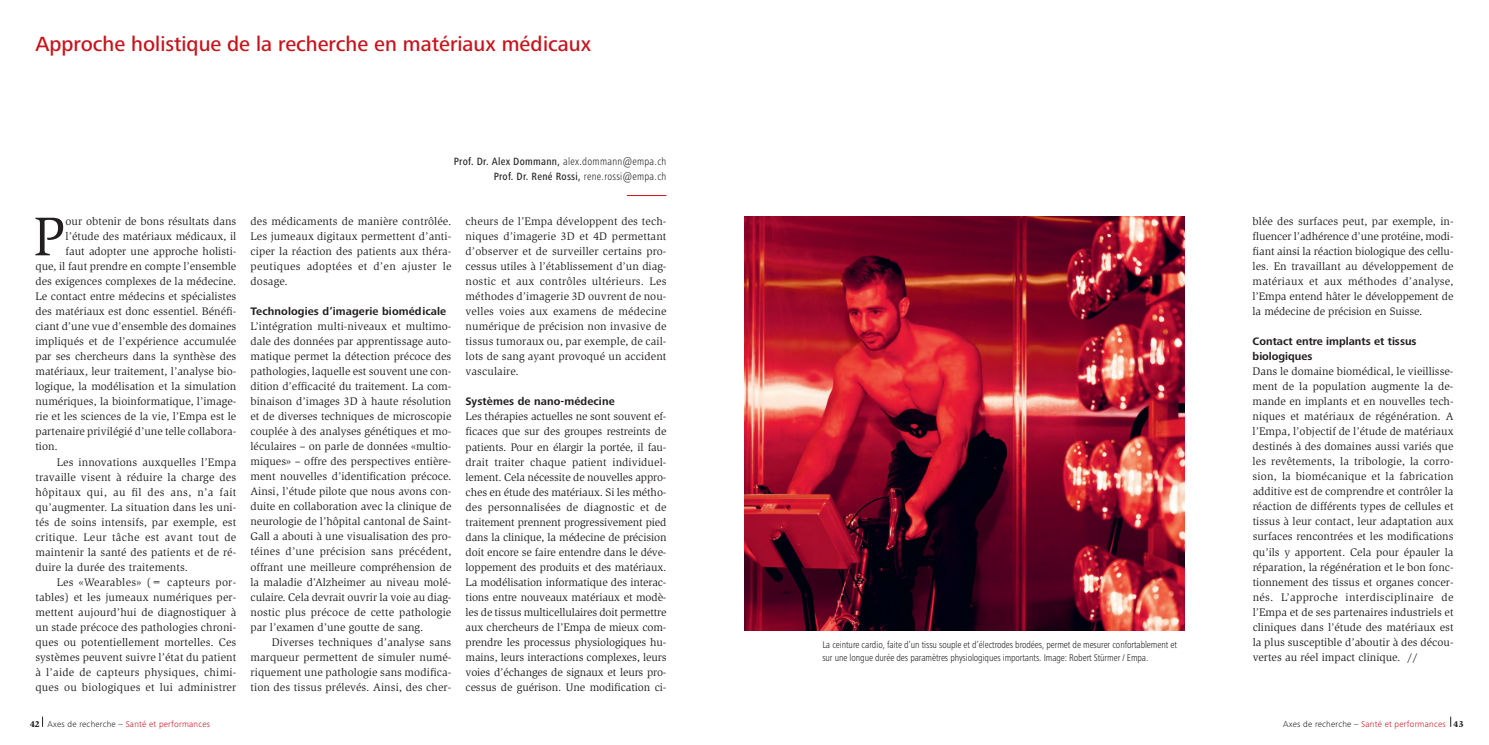
<style>
.page{position:relative;width:1489px;height:745px;background:#fff}
.page>*{position:absolute;margin:0;border:0;box-sizing:border-box;transform-origin:0 0}
.t1{font:56px "Slimbach Std";color:#231f20}
.t2{font:500 21.25px "Frutiger Next Pro";color:#c8131b}
.t3{font:11.25px/15px "Slimbach Std";color:#231f20;text-align:justify}
.t4{font:700 11.25px/15px "Frutiger Next Pro";letter-spacing:.01em;color:#231f20}
.t5{font:11.25px "Slimbach Std";letter-spacing:.02em;color:#231f20}
.t6{font:11.25px "Slimbach Std";letter-spacing:.025em;color:#231f20}
.t7{font:11.25px "Slimbach Std";letter-spacing:.03em;color:#231f20}
.t8{font:500 condensed 10.88px/15px "Frutiger Next Pro";letter-spacing:.025em;color:#231f20;text-align:right}
.t9{font:300 condensed 10px/12.5px "Frutiger Next Pro";letter-spacing:-.01em;color:#231f20}
.t10{font:300 8.75px "Frutiger Next Pro";letter-spacing:.025em;color:#c8131b}
.s1{font-family:"Slimbach Std";font-weight:900;color:#231f20}
.s2{color:#231f20}
.s3{font-weight:300}
</style>
<div class="page">
<hr style="left:627px;top:195px;width:39px;height:1px;background:#c8131b">
<img style="left:744px;top:216px;width:440px;height:414px">
<h2 class="t2" style="left:35px;top:32px;width:557px">Approche holistique de la recherche en matériaux médicaux</h2>
<h1 class="t1" style="left:33px;top:204px;width:34px">P</h1>
<p class="t3" style="left:66px;top:214px;width:172px">our obtenir de bons résultats dans</p>
<p class="t3" style="left:66px;top:229px;width:172px">l’étude des matériaux médicaux, il</p>
<p class="t3" style="left:66px;top:244px;width:172px">faut adopter une approche holisti-</p>
<p class="t3" style="left:35px;top:259px;width:202px">que, il faut prendre en compte l’ensemble</p>
<p class="t3" style="left:35px;top:274px;width:202px">des exigences complexes de la médecine.</p>
<p class="t3" style="left:35px;top:289px;width:202px">Le contact entre médecins et spécialistes</p>
<p class="t3" style="left:35px;top:304px;width:202px">des matériaux est donc essentiel. Bénéfi-</p>
<p class="t3" style="left:35px;top:319px;width:202px">ciant d’une vue d’ensemble des domaines</p>
<p class="t3" style="left:35px;top:334px;width:202px">impliqués et de l’expérience accumulée</p>
<p class="t3" style="left:35px;top:349px;width:202px">par ses chercheurs dans la synthèse des</p>
<p class="t3" style="left:35px;top:364px;width:202px">matériaux, leur traitement, l’analyse bio-</p>
<p class="t3" style="left:35px;top:379px;width:202px">logique, la modélisation et la simulation</p>
<p class="t3" style="left:35px;top:394px;width:202px">numériques, la bioinformatique, l’image-</p>
<p class="t3" style="left:35px;top:409px;width:202px">rie et les sciences de la vie, l’Empa est le</p>
<p class="t3" style="left:35px;top:424px;width:202px">partenaire privilégié d’une telle collabora-</p>
<p class="t3" style="left:35px;top:439px;width:24px">tion.</p>
<p class="t3" style="left:57px;top:454px;width:181px">Les innovations auxquelles l’Empa</p>
<p class="t3" style="left:35px;top:469px;width:202px">travaille visent à réduire la charge des</p>
<p class="t7" style="left:35px;top:485px;width:202px">hôpitaux qui, au fil des ans, n’a fait</p>
<p class="t3" style="left:35px;top:499px;width:202px">qu’augmenter. La situation dans les uni-</p>
<p class="t3" style="left:35px;top:514px;width:202px">tés de soins intensifs, par exemple, est</p>
<p class="t6" style="left:35px;top:530px;width:202px">critique. Leur tâche est avant tout de</p>
<p class="t3" style="left:35px;top:544px;width:202px">maintenir la santé des patients et de ré-</p>
<p class="t3" style="left:35px;top:559px;width:154px">duire la durée des traitements.</p>
<p class="t5" style="left:57px;top:575px;width:181px">Les «Wearables» (= capteurs por-</p>
<p class="t3" style="left:35px;top:589px;width:202px">tables) et les jumeaux numériques per-</p>
<p class="t3" style="left:35px;top:604px;width:202px">mettent aujourd’hui de diagnostiquer à</p>
<p class="t3" style="left:35px;top:619px;width:202px">un stade précoce des pathologies chroni-</p>
<p class="t3" style="left:35px;top:634px;width:202px">ques ou potentiellement mortelles. Ces</p>
<p class="t3" style="left:35px;top:649px;width:202px">systèmes peuvent suivre l’état du patient</p>
<p class="t5" style="left:35px;top:665px;width:202px">à l’aide de capteurs physiques, chimi-</p>
<p class="t5" style="left:35px;top:680px;width:202px">ques ou biologiques et lui administrer</p>
<p class="t10" style="left:30px;top:718px;width:181px"><span class="s1">42</span> <span class="s2">Axes de recherche –</span> Santé et performances</p>
<p class="t8" style="left:454px;top:154px;width:214px">Prof. Dr. Alex Dommann, <span class="s3">alex.dommann@empa.ch<br></span>Prof. Dr. René Rossi, <span class="s3">rene.rossi@empa.ch</span></p>
<p class="t3" style="left:250px;top:214px;width:202px">des médicaments de manière contrôlée.<br>Les jumeaux digitaux permettent d’anti&shy;ciper la réaction des patients aux théra&shy;peutiques adoptées et d’en ajuster le dosage.</p>
<p class="t4" style="left:250px;top:304px;width:197px">Technologies d’imagerie biomédicale</p>
<p class="t3" style="left:250px;top:319px;width:202px">L’intégration multi-niveaux et multimo&shy;dale des données par apprentissage auto&shy;matique permet la détection précoce des pathologies, laquelle est souvent une con&shy;dition d’efficacité du traitement. La com&shy;binaison d’images 3D à haute résolution et de diverses techniques de microscopie couplée à des analyses génétiques et mo&shy;léculaires – on parle de données «multio&shy;miques» – offre des perspectives entière&shy;ment nouvelles d’identification précoce.<br>Ainsi, l’étude pilote que nous avons con&shy;duite en collaboration avec la clinique de neurologie de l’hôpital cantonal de Saint-Gall a abouti à une visualisation des pro&shy;téines d’une précision sans précédent, offrant une meilleure compréhension de la maladie d’Alzheimer au niveau molé&shy;culaire. Cela devrait ouvrir la voie au diag&shy;nostic plus précoce de cette pathologie par l’examen d’une goutte de sang.</p>
<p class="t3" style="left:250px;top:634px;width:202px;text-indent:21px">Diverses techniques d’analyse sans marqueur permettent de simuler numé&shy;riquement une pathologie sans modifica&shy;tion des tissus prélevés. Ainsi, des cher-</p>
<p class="t3" style="left:465px;top:214px;width:202px">cheurs de l’Empa développent des tech&shy;niques d’imagerie 3D et 4D permettant d’observer et de surveiller certains pro&shy;cessus utiles à l’établissement d’un diag&shy;nostic et aux contrôles ultérieurs. Les méthodes d’imagerie 3D ouvrent de nou&shy;velles voies aux examens de médecine numérique de précision non invasive de tissus tumoraux ou, par exemple, de cail&shy;lots de sang ayant provoqué un accident vasculaire.</p>
<p class="t4" style="left:465px;top:394px;width:151px">Systèmes de nano-médecine</p>
<p class="t3" style="left:465px;top:409px;width:202px">Les thérapies actuelles ne sont souvent ef&shy;ficaces que sur des groupes restreints de patients. Pour en élargir la portée, il fau&shy;drait traiter chaque patient individuel&shy;lement. Cela nécessite de nouvelles appro&shy;ches en étude des matériaux. Si les métho&shy;des personnalisées de diagnostic et de traitement prennent progressivement pied dans la clinique, la médecine de précision doit encore se faire entendre dans le déve&shy;loppement des produits et des matériaux.<br>La modélisation informatique des interac&shy;tions entre nouveaux matériaux et modè&shy;les de tissus multicellulaires doit permettre aux chercheurs de l’Empa de mieux com&shy;prendre les processus physiologiques hu&shy;mains, leurs interactions complexes, leurs voies d’échanges de signaux et leurs pro&shy;cessus de guérison. Une modification ci-</p>
<p class="t9" style="left:822px;top:638px;width:356px">La ceinture cardio, faite d’un tissu souple et d’électrodes brodées, permet de mesurer confortablement et sur une longue durée des paramètres physiologiques importants. Image: Robert Stürmer / Empa.</p>
<p class="t3" style="left:1252px;top:214px;width:202px">blée des surfaces peut, par exemple, in&shy;fluencer l’adhérence d’une protéine, modi&shy;fiant ainsi la réaction biologique des cellu&shy;les. En travaillant au développement de matériaux et aux méthodes d’analyse, l’Empa entend hâter le développement de la médecine de précision en Suisse.</p>
<p class="t4" style="left:1252px;top:334px;width:165px">Contact entre implants et tissus biologiques</p>
<p class="t3" style="left:1252px;top:364px;width:202px">Dans le domaine biomédical, le vieillisse&shy;ment de la population augmente la de&shy;mande en implants et en nouvelles tech&shy;niques et matériaux de régénération. A l’Empa, l’objectif de l’étude de matériaux destinés à des domaines aussi variés que les revêtements, la tribologie, la corro&shy;sion, la biomécanique et la fabrication additive est de comprendre et contrôler la réaction de différents types de cellules et tissus à leur contact, leur adaptation aux surfaces rencontrées et les modifications qu’ils y apportent. Cela pour épauler la réparation, la régénération et le bon fonc&shy;tionnement des tissus et organes concer&shy;nés. L’approche interdisciplinaire de l’Empa et de ses partenaires industriels et cliniques dans l’étude des matériaux est la plus susceptible d’aboutir à des décou&shy;vertes au réel impact clinique. //</p>
<p class="t10" style="left:1282px;top:718px;width:182px"><span class="s2">Axes de recherche –</span> Santé et performances <span class="s1">43</span></p>
</div>
